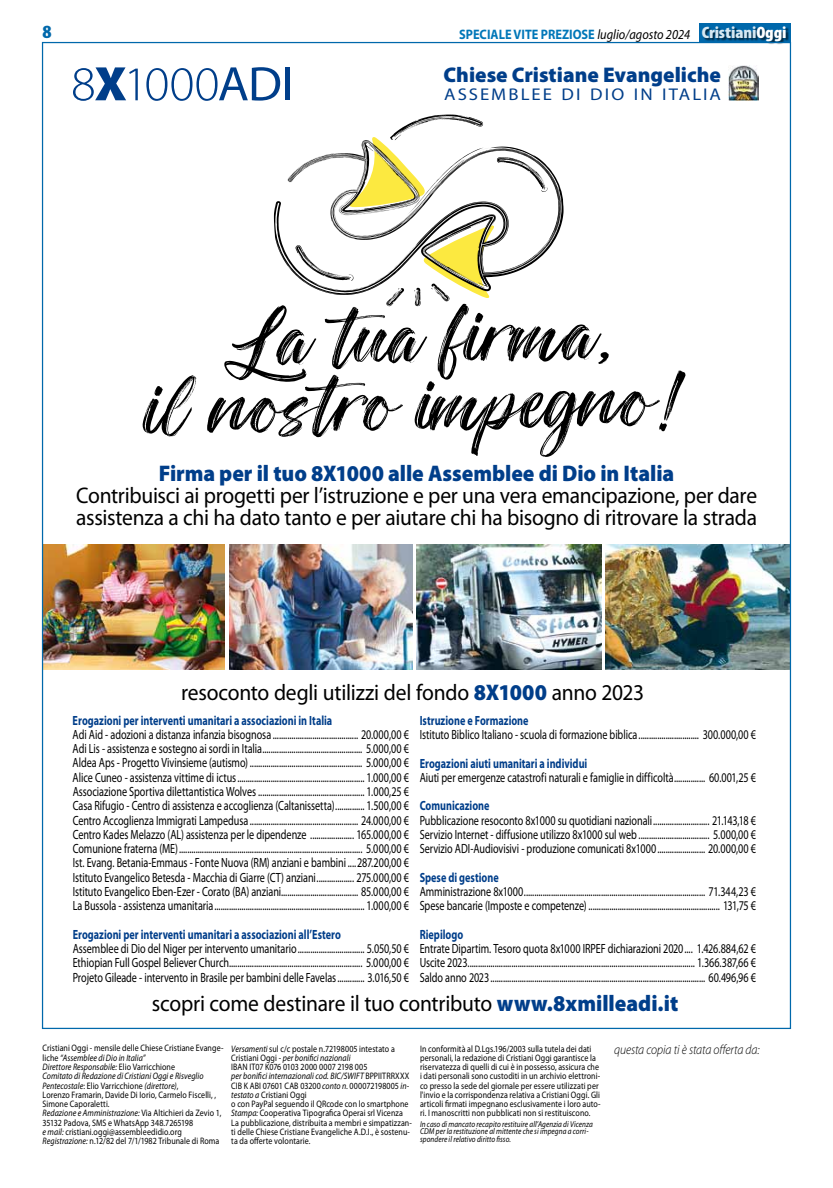
<style>
.page{position:relative;width:833px;height:1188px;background:#fff}
.page>*{position:absolute;margin:0;border:0;box-sizing:border-box;transform-origin:0 0}
.t1{font:91.5px/67.5px "Paint Brush Script";color:#000;text-align:center;scale:1.29 1}
.t2{font:300 48.75px "Myriad Pro";color:#003e8a;scale:1.05 1}
.t3{font:22.62px/22px "Myriad Pro";letter-spacing:-.01em;color:#000;scale:.95 1}
.t4{font:900 22.62px "Myriad Pro";letter-spacing:-.005em;color:#003e8a;scale:.95 1}
.t5{font:900 21.25px "Myriad Pro";color:#003e8a}
.t6{font:900 condensed 18.75px "Myriad Pro";color:#0068ab;scale:1.1 1}
.t7{font:17px "Myriad Pro";letter-spacing:.11em;color:#003e8a;scale:1.1 1}
.t8{font:900 condensed 16.62px "Myriad Pro";letter-spacing:-.005em;color:#d7e8f2;scale:1.1 1}
.t9{font:700 13.75px "Myriad Pro";color:#0077b8;scale:.9 1}
.t10{font:13.38px/14.2px "Myriad Pro";letter-spacing:-.005em;color:#000;text-align:justify;scale:.76 1}
.t11{font:700 13.38px "Myriad Pro";color:#003e8a;scale:.76 1}
.t12{font:italic 300 13.38px "Myriad Pro";letter-spacing:-.01em;color:#000;scale:.9 1}
.t13{font:9.38px/9.2px "Myriad Pro";letter-spacing:.01em;color:#000;scale:.85 1}
.t14{font:italic 8.5px/7.8px "Myriad Pro";letter-spacing:.01em;color:#000;scale:.85 1}
.s1{color:#fff}
.s2{font-weight:400;font-style:italic;color:#000}
.s3{font-weight:900}
.s4{font-weight:400}
.s5{font-weight:900;color:#003e8a}
.s6{font-style:italic}
</style>
<div class="page">
<img style="left:605px;top:544px;width:184px;height:125px">
<img style="left:230px;top:544px;width:182px;height:125px">
<img style="left:44px;top:544px;width:181px;height:125px">
<img style="left:417px;top:544px;width:184px;height:125px">
<div style="left:698px;top:24px;width:92px;height:18px;background:#0068ab"></div>
<div style="left:703px;top:27px;width:86px;height:17px;background:#000;opacity:.6"></div>
<svg style="left:273px;top:166px;width:291px;height:109px"></svg>
<svg style="left:295px;top:114px;width:252px;height:192px"></svg>
<img style="left:728px;top:65px;width:30px;height:36px">
<h3 class="t6" style="left:43px;top:20px;width:10px">8</h3>
<p class="t8" style="left:702px;top:22px;width:78px">Cristiani<span class="s1">Oggi</span></p>
<p class="t9" style="left:459px;top:25px;width:258px">SPECIALE VITE PREZIOSE <span class="s2">luglio/agosto 2024</span></p>
<h2 class="t2" style="left:71px;top:55px;width:214px">8<span class="s3">X</span>1000<span class="s4">ADI</span></h2>
<h3 class="t5" style="left:443px;top:62px;width:279px">Chiese Cristiane Evangeliche</h3>
<p class="t7" style="left:444px;top:83px;width:253px">ASSEMBLEE DI DIO IN ITALIA</p>
<h1 class="t1" style="left:143px;top:316px;width:422px;rotate:-1deg">La tua firma,<br>il nostro impegno!</h1>
<h3 class="t4" style="left:159px;top:460px;width:544px">Firma per il tuo 8X1000 alle Assemblee di Dio in Italia</h3>
<h3 class="t3" style="left:76px;top:483px;width:718px">Contribuisci ai progetti per l’istruzione e per una vera emancipazione, per dare assistenza a chi ha dato tanto e per aiutare chi ha bisogno di ritrovare la strada</h3>
<h3 class="t3" style="left:181px;top:680px;width:489px">resoconto degli utilizzi del fondo <span class="s5">8X1000</span> anno 2023</h3>
<p class="t11" style="left:73px;top:711px;width:343px">Erogazioni per interventi umanitari a associazioni in Italia</p>
<p class="t10" style="left:73px;top:726px;width:444px">Adi Aid - adozioni a distanza infanzia bisognosa ......................................... 20.000,00 € Adi Lis - assistenza e sostegno ai sordi in Italia................................................ 5.000,00 € Aldea Aps - Progetto Vivinsieme (autismo) ...................................................... 5.000,00 € Alice Cuneo - assistenza vittime di ictus............................................................. 1.000,00 € Associazione Sportiva dilettantistica Wolves ................................................... 1.000,25 € Casa Rifugio - Centro di assistenza e accoglienza (Caltanissetta).............. 1.500,00 € Centro Accoglienza Immigrati Lampedusa .................................................... 24.000,00 € Centro Kades Melazzo (AL) assistenza per le dipendenze ..................... 165.000,00 € Comunione fraterna (ME)........................................................................................ 5.000,00 € Ist. Evang. Betania-Emmaus - Fonte Nuova (RM) anziani e bambini ....287.200,00 € Istituto Evangelico Betesda - Macchia di Giarre (CT) anziani.................. 275.000,00 € Istituto Evangelico Eben-Ezer - Corato (BA) anziani..................................... 85.000,00 € La Bussola - assistenza umanitaria........................................................................ 1.000,00 €</p>
<p class="t11" style="left:73px;top:925px;width:354px">Erogazioni per interventi umanitari a associazioni all’Estero</p>
<p class="t10" style="left:73px;top:941px;width:444px">Assemblee di Dio del Niger per intervento umanitario................................ 5.050,50 € Ethiopian Full Gospel Believer Church................................................................ 5.000,00 € Projeto Gileade - intervento in Brasile per bambini delle Favelas............. 3.016,50 €</p>
<p class="t11" style="left:420px;top:711px;width:145px">Istruzione e Formazione</p>
<p class="t10" style="left:420px;top:727px;width:444px">Istituto Biblico Italiano - scuola di formazione biblica............................. 300.000,00 €</p>
<p class="t11" style="left:420px;top:754px;width:222px">Erogazioni aiuti umanitari a individui</p>
<p class="t10" style="left:420px;top:769px;width:444px">Aiuti per emergenze catastrofi naturali e famiglie in difficoltà............... 60.001,25 €</p>
<p class="t11" style="left:420px;top:796px;width:93px">Comunicazione</p>
<p class="t10" style="left:420px;top:812px;width:444px">Pubblicazione resoconto 8x1000 su quotidiani nazionali........................... 21.143,18 € Servizio Internet - diffusione utilizzo 8x1000 sul web .................................. 5.000,00 € Servizio ADI-Audiovisivi - produzione comunicati 8x1000....................... 20.000,00 €</p>
<p class="t11" style="left:420px;top:868px;width:105px">Spese di gestione</p>
<p class="t10" style="left:420px;top:883px;width:444px">Amministrazione 8x1000....................................................................................... 71.344,23 €<br>Spese bancarie (Imposte e competenze) ............................................................... 131,75 €</p>
<p class="t11" style="left:420px;top:925px;width:59px">Riepilogo</p>
<p class="t10" style="left:420px;top:940px;width:444px">Entrate Dipartim. Tesoro quota 8x1000 IRPEF dichiarazioni 2020.... 1.426.884,62 € Uscite 2023............................................................................................................. 1.366.387,66 € Saldo anno 2023....................................................................................................... 60.496,96 €</p>
<h3 class="t3" style="left:152px;top:991px;width:555px">scopri come destinare il tuo contributo <span class="s5">www.8xmilleadi.it</span></h3>
<p class="t13" style="left:43px;top:1043px;width:214px">Cristiani Oggi - mensile delle Chiese Cristiane Evange&shy;liche <span class="s6">“Assemblee di Dio in Italia”<br>Direttore Responsabile:</span> Elio Varricchione<br><span class="s6">Comitato di Redazione di Cristiani Oggi e Risveglio Pentecostale</span>: Elio Varricchione <span class="s6">(direttore)</span>,<br>Lorenzo Framarin, Davide Di Iorio, Carmelo Fiscelli, , Simone Caporaletti.<br><span class="s6">Redazione e Amministrazione:</span> Via Altichieri da Zevio 1, 35132 Padova, SMS e WhatsApp 348.7265198<br><span class="s6">e mail:</span> cristiani.oggi@assembleedidio.org <span class="s6">Registrazione:</span> n.12/82 del 7/1/1982 Tribunale di Roma</p>
<p class="t13" style="left:231px;top:1043px;width:214px"><span class="s6">Versamenti</span> sul c/c postale n.72198005 intestato a Cristiani Oggi - <span class="s6">per bonifici nazionali<br></span>IBAN IT07 K076 0103 2000 0007 2198 005<br><span class="s6">per bonifici internazionali cod. BIC/SWIFT</span> BPPIITRRXXX CIB K ABI 07601 CAB 03200 <span class="s6">conto n.</span> 000072198005 <span class="s6">in&shy;testato a</span> Cristiani Oggi<br>o con PayPal seguendo il QRcode con lo smartphone <span class="s6">Stampa:</span> Cooperativa Tipografica Operai srl Vicenza La pubblicazione, distribuita a membri e simpatizzan&shy;ti delle Chiese Cristiane Evangeliche A.D.I., è sostenu&shy;ta da offerte volontarie.</p>
<p class="t13" style="left:420px;top:1043px;width:214px">In conformità al D.Lgs.196/2003 sulla tutela dei dati personali, la redazione di Cristiani Oggi garantisce la riservatezza di quelli di cui è in possesso, assicura che i dati personali sono custoditi in un archivio elettroni&shy;co presso la sede del giornale per essere utilizzati per l'invio e la corrispondenza relativa a Cristiani Oggi. Gli articoli firmati impegnano esclusivamente i loro auto&shy;ri. I manoscritti non pubblicati non si restituiscono.</p>
<p class="t14" style="left:420px;top:1119px;width:205px">In caso di mancato recapito restituire all’Agenzia di Vicenza<br>CDM per la restituzione al mittente che si impegna a corri&shy;spondere il relativo diritto fisso.</p>
<p class="t12" style="left:614px;top:1040px;width:163px">questa copia ti è stata offerta da:</p>
</div>
